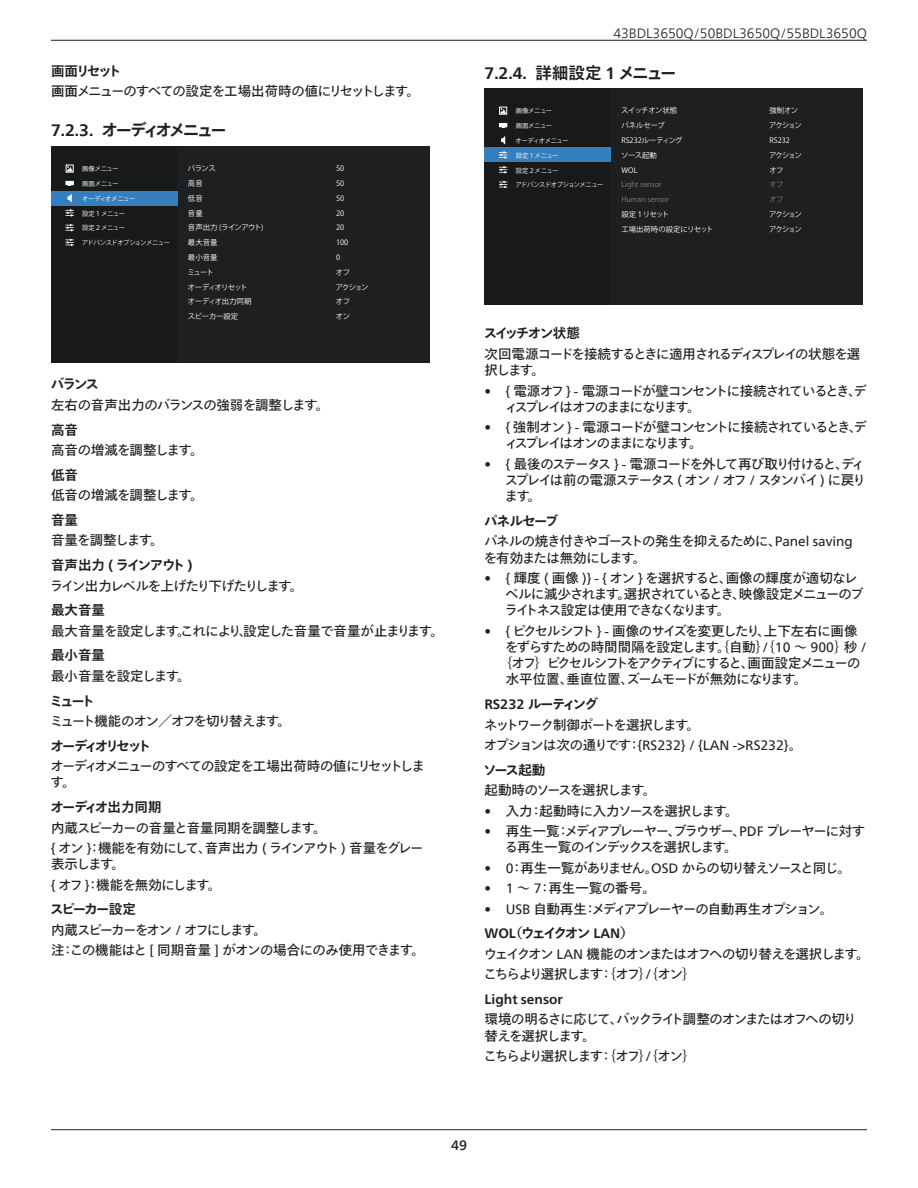
<style>
.page{position:relative;width:918px;height:1188px;background:#fff}
.page>*{position:absolute;margin:0;border:0;box-sizing:border-box;transform-origin:0 0}
.t1{font:700 16.5px "Tazugane Gothic Std N";letter-spacing:-.155em;color:#231f20}
.t2{font:700 16.5px "Tazugane Gothic Std N";letter-spacing:-.075em;color:#231f20}
.Body{font:13.5px/16.2px "Tazugane Gothic Std N";letter-spacing:-.09em;color:#231f20}
.Body-2{font:13.5px/16.2px "Tazugane Gothic Std N";letter-spacing:-.11em;color:#231f20}
.Body-3{font:13.5px/16.2px "Tazugane Gothic Std N";letter-spacing:-.12em;color:#231f20}
.Body-4{font:13.5px/16.2px "Tazugane Gothic Std N";letter-spacing:-.07em;color:#231f20}
.OSD_Item_Bold{font:700 13.5px "Tazugane Gothic Std N";letter-spacing:-.125em;color:#231f20}
.Body-5{font:13.5px "Tazugane Gothic Std N";letter-spacing:-.04em;color:#231f20}
.Body-6{font:13.5px "Tazugane Gothic Std N";letter-spacing:-.14em;color:#231f20}
.Body-7{font:13.5px "Tazugane Gothic Std N";letter-spacing:-.055em;color:#231f20}
.Body-8{font:13.5px "Tazugane Gothic Std N";letter-spacing:-.125em;color:#231f20}
.Body-9{font:13.5px "Neue Frutiger World";color:#231f20}
.t3{font:300 13.5px "Neue Frutiger World";color:#231f20}
.Body-10{font:13.5px "Tazugane Gothic Std N";letter-spacing:-.065em;color:#231f20}
.Body-11{font:13.5px "Tazugane Gothic Std N";letter-spacing:-.145em;color:#231f20}
.Body-12{font:13.5px "Tazugane Gothic Std N";letter-spacing:-.115em;color:#231f20}
.Body-13{font:13.5px "Tazugane Gothic Std N";color:#231f20}
.OSD_Item_Bold-2{font:700 13.5px "Tazugane Gothic Std N";letter-spacing:-.09em;color:#231f20}
.OSD_Item_Bold-3{font:700 13.5px "Neue Frutiger World";color:#231f20}
.OSD_Item_Bold-4{font:700 13.5px "Tazugane Gothic Std N";letter-spacing:-.19em;color:#231f20}
.OSD_Item_Bold-5{font:700 13.5px "Tazugane Gothic Std N";letter-spacing:-.085em;color:#231f20}
.t4{font:500 13.5px "Neue Frutiger World";color:#231f20}
.t5{font:7.35px/14.7px "Koz Go Pro";letter-spacing:-.03em;color:#fff}
.t6{font:7.35px/14.7px "Koz Go Pro";color:#fff}
.t7{font:7.35px/14.7px "Koz Go Pro";letter-spacing:-.11em;color:#fff}
.t8{font:6.45px "Koz Go Pro";letter-spacing:-.05em;color:#fff}
.t9{font:6.45px "Koz Go Pro";letter-spacing:-.08em;color:#fff}
.s1{font-weight:500}
.s2{font-family:"Neue Frutiger World"}
.s3{color:#808080}
.s4{font-family:"Tazugane Gothic Std N"}
</style>
<div class="page">
<hr style="left:51px;top:40px;width:816px;height:1px;background:#231f20">
<hr style="left:51px;top:1129px;width:816px;height:1px;background:#231f20">
<div style="left:51px;top:146px;width:378px;height:216px;background:#17191a"></div>
<div style="left:177px;top:146px;width:252px;height:216px;background:#1d1f21"></div>
<div style="left:51px;top:191px;width:126px;height:14px;background:#337fbf"></div>
<svg style="left:65px;top:181px;width:9px;height:5px"></svg>
<div style="left:66px;top:165px;width:7px;height:7px;border:1px solid #fff"></div>
<svg style="left:67px;top:166px;width:6px;height:6px"></svg>
<svg style="left:68px;top:194px;width:4px;height:9px"></svg>
<svg style="left:67px;top:209px;width:6px;height:7px"></svg>
<svg style="left:67px;top:224px;width:6px;height:7px"></svg>
<svg style="left:67px;top:239px;width:6px;height:7px"></svg>
<div style="left:485px;top:88px;width:378px;height:217px;background:#17191a"></div>
<div style="left:611px;top:88px;width:252px;height:217px;background:#1d1f21"></div>
<div style="left:485px;top:147px;width:126px;height:15px;background:#337fbf"></div>
<svg style="left:499px;top:123px;width:8px;height:5px"></svg>
<div style="left:499px;top:107px;width:8px;height:7px;border:1px solid #fff"></div>
<svg style="left:500px;top:108px;width:6px;height:6px"></svg>
<svg style="left:501px;top:136px;width:4px;height:9px"></svg>
<svg style="left:500px;top:151px;width:6px;height:8px"></svg>
<svg style="left:500px;top:166px;width:6px;height:7px"></svg>
<svg style="left:500px;top:181px;width:6px;height:7px"></svg>
<p class="OSD_Item_Bold" style="left:51px;top:61px;width:72px">画面リセット</p>
<p class="Body" style="left:51px;top:84px;width:370px"><span class="s1">画面</span>メニューのすべての設定を工場出荷時の値にリセットします。</p>
<p class="t1" style="left:51px;top:119px;width:178px"><span class="s2">7.2.3.</span> オーディオメニュー</p>
<p class="t5" style="left:187px;top:162px;width:78px">バランス<br>高音<br>低音<br>音量<br>音声出力 (ラインアウト)最大音量<br>最小音量<br>ミュート<br>オーディオリセット<br>オーディオ出力同期<br>スピーカー設定</p>
<p class="t5" style="left:336px;top:162px;width:34px">50<br>50<br>50<br>20<br>20<br>100<br>0<br>オフ<br>アクションオフ<br>オン</p>
<p class="t8" style="left:82px;top:165px;width:38px">画像メニュー</p>
<p class="t8" style="left:82px;top:180px;width:38px">画面メニュー</p>
<p class="t9" style="left:82px;top:194px;width:55px">オーディオメニュー</p>
<p class="t8" style="left:82px;top:209px;width:44px">設定１メニュー</p>
<p class="t8" style="left:82px;top:224px;width:44px">設定２メニュー</p>
<p class="t9" style="left:82px;top:239px;width:90px">アドバンスドオプションメニュー</p>
<p class="OSD_Item_Bold" style="left:51px;top:375px;width:50px">バランス</p>
<p class="Body-5" style="left:51px;top:395px;width:279px">左右の音声出力のバランスの強弱を調整します。</p>
<p class="OSD_Item_Bold" style="left:51px;top:420px;width:28px">高音</p>
<p class="Body-5" style="left:51px;top:441px;width:154px">高音の増減を調整します。</p>
<p class="OSD_Item_Bold" style="left:51px;top:465px;width:28px">低音</p>
<p class="Body-5" style="left:51px;top:486px;width:154px">低音の増減を調整します。</p>
<p class="OSD_Item_Bold" style="left:51px;top:511px;width:28px">音量</p>
<p class="Body" style="left:51px;top:533px;width:114px">音量を調整します。</p>
<p class="OSD_Item_Bold-2" style="left:51px;top:556px;width:143px">音声出力 <span class="s2">(</span> ラインアウト<span class="s2">)</span></p>
<p class="Body" style="left:50px;top:578px;width:255px">ライン出力レベルを上げたり下げたりします。</p>
<p class="OSD_Item_Bold" style="left:51px;top:601px;width:55px">最大音量</p>
<p class="Body-7" style="left:51px;top:621px;width:394px">最大音量を設定します。これにより、設定した音量で音量が止まります。</p>
<p class="OSD_Item_Bold" style="left:51px;top:646px;width:55px">最小音量</p>
<p class="Body-7" style="left:51px;top:666px;width:141px">最小音量を設定します。</p>
<p class="OSD_Item_Bold" style="left:50px;top:691px;width:47px">ミュート</p>
<p class="Body-8" style="left:50px;top:711px;width:242px">ミュート機能のオン／オフを切り替えます。</p>
<p class="OSD_Item_Bold-4" style="left:51px;top:736px;width:102px">オーディオリセット</p>
<p class="Body" style="left:50px;top:759px;width:376px">オーディオメニューのすべての設定を工場出荷時の値にリセットします。</p>
<p class="OSD_Item_Bold-5" style="left:51px;top:798px;width:113px">オーディオ出力同期</p>
<p class="Body" style="left:51px;top:820px;width:277px">内蔵スピーカーの音量と音量同期を調整します。</p>
<p class="Body" style="left:51px;top:841px;width:374px"><span class="s2">{</span> オン <span class="s2">}</span>：機能を有効にして、音声出力 <span class="s2">(</span> ラインアウト <span class="s2">)</span> 音量をグレー表示します。</p>
<p class="Body" style="left:51px;top:877px;width:172px"><span class="s2">{</span> オフ <span class="s2">}</span>：機能を無効にします。</p>
<p class="OSD_Item_Bold" style="left:50px;top:900px;width:87px">スピーカー設定</p>
<p class="Body-11" style="left:51px;top:920px;width:217px">内蔵スピーカーをオン <span class="s2">/</span> オフにします。</p>
<p class="Body-5" style="left:51px;top:941px;width:375px">注：この機能はと <span class="s2">[</span> 同期音量 <span class="s2">]</span> がオンの場合にのみ使用できます。</p>
<p class="t3" style="left:613px;top:23px;width:255px">43BDL3650Q/50BDL3650Q/55BDL3650Q</p>
<p class="t2" style="left:485px;top:61px;width:194px"><span class="s2">7.2.4.</span> 詳細設定 <span class="s2">1</span> メニュー</p>
<p class="t6" style="left:621px;top:104px;width:94px">スイッチオン状態<br>パネルセーブ<br>RS232ルーティング<br>ソース起動<br>WOL<br><span class="s3">Light sensor<br>Human sensor<br></span>設定１リセット<br>工場出荷時の設定にリセット</p>
<p class="t7" style="left:769px;top:104px;width:34px">強制オンアクション<br>RS232<br>アクションオフ<br><span class="s3">オフ<br>オフ<br></span>アクションアクション</p>
<p class="t8" style="left:516px;top:107px;width:38px">画像メニュー</p>
<p class="t8" style="left:516px;top:122px;width:38px">画面メニュー</p>
<p class="t9" style="left:516px;top:136px;width:55px">オーディオメニュー</p>
<p class="t8" style="left:516px;top:151px;width:44px">設定１メニュー</p>
<p class="t8" style="left:516px;top:166px;width:44px">設定２メニュー</p>
<p class="t9" style="left:515px;top:181px;width:90px">アドバンスドオプションメニュー</p>
<p class="OSD_Item_Bold" style="left:484px;top:324px;width:98px">スイッチオン状態</p>
<p class="Body-2" style="left:485px;top:347px;width:377px">次回電源コードを接続するときに適用されるディスプレイの状態を選択します。</p>
<p class="Body-3" style="left:505px;top:383px;width:364px;text-indent:-20px"><span class="s2">• {</span> 電源オフ <span class="s2">} -</span> 電源コードが壁コンセントに接続されているとき、ディスプレイはオフのままになります。</p>
<p class="Body-2" style="left:505px;top:420px;width:364px;text-indent:-20px"><span class="s2">• {</span> 強制オン <span class="s2">} -</span> 電源コードが壁コンセントに接続されているとき、ディスプレイはオンのままになります。</p>
<p class="Body" style="left:505px;top:457px;width:363px;text-align:justify;text-indent:-20px"><span class="s2">• {</span> 最後のステータス <span class="s2">} -</span> 電源コードを外して再び取り付けると、ディスプレイは前の電源ステータス <span class="s2">(</span> オン <span class="s2">/</span> オフ <span class="s2">/</span> スタンバイ <span class="s2">)</span> に戻ります。</p>
<p class="OSD_Item_Bold" style="left:484px;top:512px;width:76px">パネルセーブ</p>
<p class="Body" style="left:484px;top:534px;width:371px">パネルの焼き付きやゴーストの発生を抑えるために、<span class="s2">Panel saving</span>を有効または無効にします。</p>
<p class="Body-4" style="left:504px;top:571px;width:361px;text-indent:-20px"><span class="s2">• {</span> 輝度 <span class="s2">(</span> 画像 <span class="s2">)} - {</span> オン <span class="s2">}</span> を選択すると、画像の輝度が適切なレベルに減少されます。選択されているとき、映像設定メニューのブライトネス設定は使用できなくなります。</p>
<p class="Body" style="left:485px;top:624px;width:375px"><span class="s2">• {</span> ピクセルシフト <span class="s2">} -</span> 画像のサイズを変更したり、上下左右に画像</p>
<p class="Body" style="left:505px;top:640px;width:363px">をずらすための時間間隔を設定します。｛自動｝｛<span class="s2">/ 10</span> ～ <span class="s2">900</span>｝秒 <span class="s2">/</span></p>
<p class="Body-6" style="left:499px;top:654px;width:363px">｛オフ｝ピクセルシフトをアクティブにすると、画面設定メニューの</p>
<p class="Body-10" style="left:506px;top:670px;width:303px">水平位置、垂直位置、ズームモードが無効になります。</p>
<p class="OSD_Item_Bold" style="left:485px;top:695px;width:115px"><span class="s2">RS232</span> ルーティング</p>
<p class="Body-8" style="left:484px;top:715px;width:217px">ネットワーク制御ポートを選択します。</p>
<p class="Body-9" style="left:484px;top:735px;width:320px"><span class="s4">オプションは次の通りです：</span>{RS232} / {LAN -&gt;RS232}<span class="s4">。</span></p>
<p class="OSD_Item_Bold" style="left:483px;top:760px;width:64px">ソース起動</p>
<p class="Body-12" style="left:485px;top:781px;width:173px">起動時のソースを選択します。</p>
<p class="Body" style="left:485px;top:803px;width:255px"><span class="s2">•</span> 入力：起動時に入力ソースを選択します。</p>
<p class="Body" style="left:505px;top:824px;width:362px;text-indent:-20px"><span class="s2">•</span> 再生一覧：メディアプレーヤー、ブラウザー、<span class="s2">PDF</span> プレーヤーに対する再生一覧のインデックスを選択します。</p>
<p class="Body" style="left:485px;top:860px;width:368px"><span class="s2">• 0</span>：再生一覧がありません。<span class="s2">OSD</span> からの切り替えソースと同じ。</p>
<p class="Body-13" style="left:485px;top:879px;width:173px"><span class="s2">• 1</span> ～ <span class="s2">7</span>：再生一覧の番号。</p>
<p class="Body" style="left:485px;top:901px;width:350px"><span class="s2">• USB</span> 自動再生：メディアプレーヤーの自動再生オプション。</p>
<p class="OSD_Item_Bold" style="left:485px;top:924px;width:151px"><span class="s2">WOL</span>（ウェイクオン <span class="s2">LAN</span>）</p>
<p class="Body-3" style="left:484px;top:947px;width:387px">ウェイクオン <span class="s2">LAN</span> 機能のオンまたはオフへの切り替えを選択します。</p>
<p class="Body-6" style="left:483px;top:965px;width:214px">こちらより選択します：｛オフ｝｛オン｝</p>
<p class="Body-9" style="left:645px;top:964px;width:8px">/</p>
<p class="OSD_Item_Bold-3" style="left:485px;top:987px;width:80px">Light sensor</p>
<p class="Body" style="left:485px;top:1012px;width:374px">環境の明るさに応じて、バックライト調整のオンまたはオフへの切り替えを選択します。</p>
<p class="Body-6" style="left:483px;top:1047px;width:214px">こちらより選択します：｛オフ｝｛オン｝</p>
<p class="Body-9" style="left:645px;top:1046px;width:8px">/</p>
<p class="t4" style="left:451px;top:1134px;width:17px">49</p>
</div>
